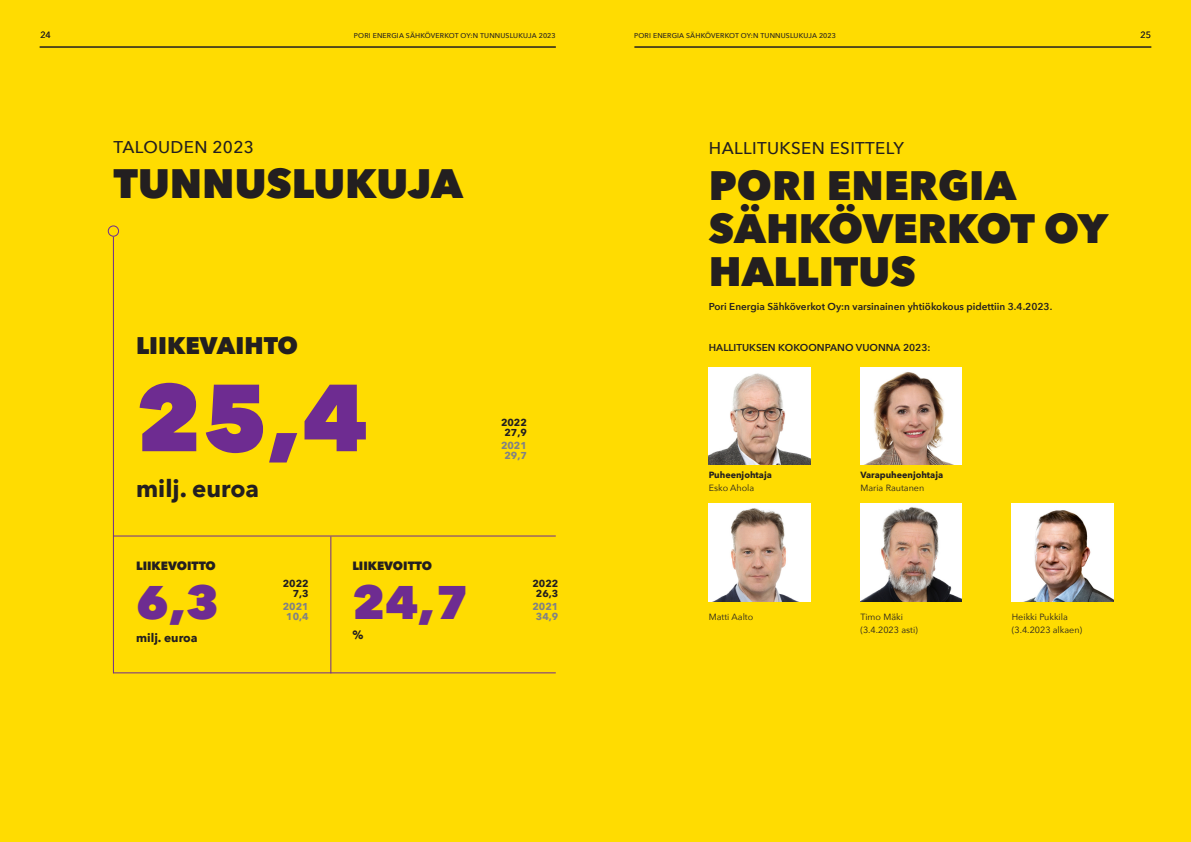
<style>
.page{position:relative;width:1191px;height:842px;background:#ffdc01}
.page>*{position:absolute;margin:0;border:0;box-sizing:border-box;transform-origin:0 0}
.H1_Otsikko{font:800 94px "Avenir Next";color:#6e2c91}
.H1_Otsikko-2{font:800 47px "Avenir Next";color:#6e2c91}
.H1_Otsikko-3{font:800 41px/43px "Avenir Next";color:#231f20}
.H1_Otsikko-4{font:800 24px "Avenir Next";color:#231f20}
.H1_Otsikko-5{font:700 24px "Avenir Next";color:#231f20}
.Meta{font:500 17px "Avenir Next";letter-spacing:.02em;color:#231f20}
.H1_Otsikko-6{font:800 12px "Avenir Next";color:#231f20}
.H1_Otsikko-7{font:700 12px "Avenir Next";color:#231f20}
.Ingressi{font:600 10px "Avenir Next";color:#231f20}
.H1_Otsikko-8{font:700 10px "Avenir Next";color:#808285}
.H1_Otsikko-9{font:700 10px/10px "Avenir Next";color:#231f20;text-align:center}
.Leipis_sisennyksellä{font:9px/13px "Avenir Next";color:#231f20}
.Leipis_sisennyksellä-2{font:700 9px "Avenir Next";color:#231f20}
.Meta-2{font:500 7px "Avenir Next";letter-spacing:.02em;color:#231f20}
</style>
<div class="page">
<hr style="left:113px;top:535px;width:443px;height:1px;background:#6e2c91">
<hr style="left:113px;top:237px;width:1px;height:436px;background:#6e2c91">
<hr style="left:113px;top:672px;width:443px;height:1px;background:#6e2c91">
<hr style="left:330px;top:536px;width:1px;height:137px;background:#6e2c91">
<div style="left:108px;top:225px;width:11px;height:12px;border:1px solid #6e2c91;border-radius:50%"></div>
<img style="left:709px;top:367px;width:101px;height:98px">
<img style="left:860px;top:367px;width:102px;height:98px">
<img style="left:709px;top:504px;width:101px;height:97px">
<img style="left:1011px;top:504px;width:102px;height:97px">
<img style="left:860px;top:504px;width:102px;height:97px">
<hr style="left:40px;top:47px;width:516px;height:1px;background:#231f20">
<hr style="left:634px;top:47px;width:517px;height:1px;background:#231f20">
<p class="Leipis_sisennyksellä" style="left:40px;top:28px;width:12px">24</p>
<p class="Leipis_sisennyksellä" style="left:1140px;top:28px;width:12px">25</p>
<p class="Meta-2" style="left:354px;top:30px;width:203px">PORI ENERGIA SÄHKÖVERKOT OY:N TUNNUSLUKUJA 2023</p>
<p class="Meta-2" style="left:634px;top:30px;width:203px">PORI ENERGIA SÄHKÖVERKOT OY:N TUNNUSLUKUJA 2023</p>
<p class="Meta" style="left:113px;top:133px;width:142px">TALOUDEN 2023</p>
<p class="H1_Otsikko-3" style="left:113px;top:162px;width:351px">TUNNUSLUKUJA</p>
<p class="H1_Otsikko-4" style="left:136px;top:331px;width:163px">LIIKEVAIHTO</p>
<p class="H1_Otsikko" style="left:136px;top:360px;width:233px">25,4</p>
<p class="H1_Otsikko-5" style="left:136px;top:468px;width:124px">milj. euroa</p>
<p class="H1_Otsikko-6" style="left:136px;top:558px;width:81px">LIIKEVOITTO</p>
<p class="H1_Otsikko-6" style="left:352px;top:558px;width:81px">LIIKEVOITTO</p>
<p class="H1_Otsikko-9" style="left:283px;top:578px;width:27px;text-align:right">2022<br>7,3</p>
<p class="H1_Otsikko-8" style="left:283px;top:598px;width:27px">2021</p>
<p class="H1_Otsikko-8" style="left:286px;top:608px;width:24px">10,4</p>
<p class="H1_Otsikko-2" style="left:136px;top:573px;width:84px">6,3</p>
<p class="H1_Otsikko-2" style="left:352px;top:573px;width:117px">24,7</p>
<p class="H1_Otsikko-7" style="left:136px;top:627px;width:63px">milj. euroa</p>
<p class="H1_Otsikko-7" style="left:352px;top:624px;width:12px">%</p>
<p class="H1_Otsikko-9" style="left:501px;top:417px;width:27px">2022<br>27,9</p>
<p class="H1_Otsikko-8" style="left:501px;top:437px;width:27px">2021</p>
<p class="H1_Otsikko-8" style="left:504px;top:447px;width:24px">29,7</p>
<p class="H1_Otsikko-9" style="left:532px;top:578px;width:27px">2022<br>26,3</p>
<p class="H1_Otsikko-8" style="left:532px;top:598px;width:27px">2021</p>
<p class="H1_Otsikko-8" style="left:536px;top:608px;width:24px">34,9</p>
<p class="Meta" style="left:709px;top:133px;width:197px">HALLITUKSEN ESITTELY</p>
<p class="H1_Otsikko-3" style="left:709px;top:164px;width:401px">PORI ENERGIA<br>SÄHKÖVERKOT OY<br>HALLITUS</p>
<p class="Ingressi" style="left:709px;top:298px;width:345px">Pori Energia Sähköverkot Oy:n varsinainen yhtiökokous pidettiin 3.4.2023.</p>
<p class="Ingressi" style="left:709px;top:339px;width:223px">HALLITUKSEN KOKOONPANO VUONNA 2023:</p>
<p class="Leipis_sisennyksellä-2" style="left:709px;top:467px;width:64px">Puheenjohtaja</p>
<p class="Leipis_sisennyksellä" style="left:709px;top:481px;width:47px">Esko Ahola</p>
<p class="Leipis_sisennyksellä-2" style="left:860px;top:467px;width:84px">Varapuheenjohtaja</p>
<p class="Leipis_sisennyksellä" style="left:860px;top:481px;width:65px">Maria Rautanen</p>
<p class="Leipis_sisennyksellä" style="left:709px;top:610px;width:46px">Matti Aalto</p>
<p class="Leipis_sisennyksellä" style="left:860px;top:610px;width:59px">Timo Mäki (3.4.2023 asti)</p>
<p class="Leipis_sisennyksellä" style="left:1011px;top:610px;width:58px">Heikki Pukkila</p>
<p class="Leipis_sisennyksellä" style="left:1011px;top:623px;width:72px">(3.4.2023 alkaen)</p>
</div>
